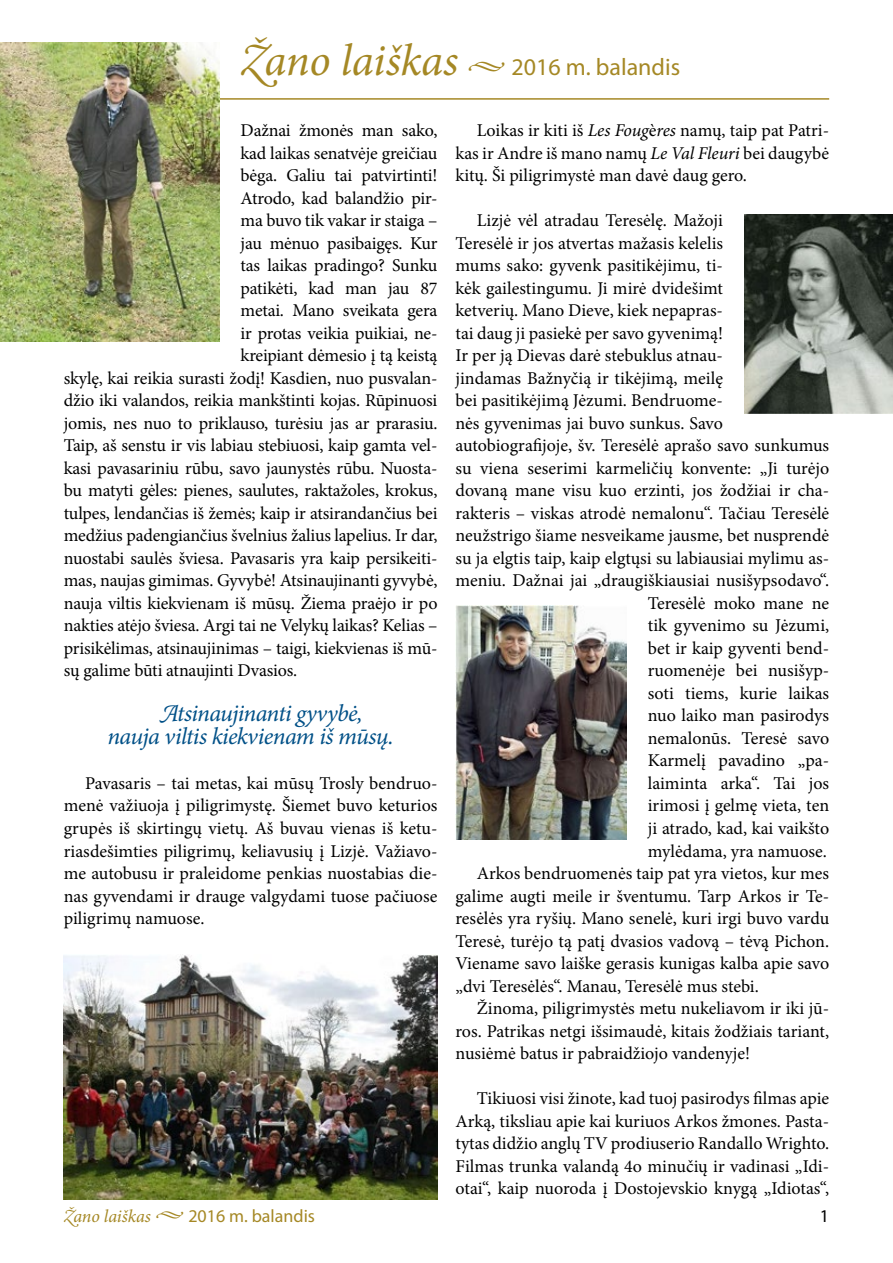
<style>
.page{position:relative;width:893px;height:1263px;background:#fff}
.page>*{position:absolute;margin:0;border:0;box-sizing:border-box;transform-origin:0 0}
.t1{font:italic 24px/22.5px "Minion Pro";letter-spacing:-.03em;color:#005087}
.t2{font:24px "Myriad Pro";color:#a58825}
.t3{font:18px/22.5px "Minion Pro";letter-spacing:-.005em;color:#000;text-align:justify}
.t4{font:18px "Myriad Pro";color:#a58825}
.t5{font:18px "Myriad Pro";color:#000}
.s1{font-family:"Adobe Garamond Pro";font-style:italic;font-size:45px}
.s2{font-family:"Minion Pro";font-style:italic;font-size:45px}
.s3{font-family:"Minion Pro";font-style:italic}
.s4{font-style:italic}
.s5{font-family:"Adobe Garamond Pro";font-style:italic}
</style>
<div class="page">
<hr style="left:64px;top:98px;width:765px;height:2px;background:#a58825">
<img style="left:0;top:43px;width:219px;height:298px">
<img style="left:744px;top:215px;width:149px;height:198px">
<img style="left:455px;top:606px;width:171px;height:234px">
<img style="left:64px;top:955px;width:373px;height:244px">
<h1 class="t2" style="left:240px;top:52px;width:441px"><span class="s1">Ž</span><span class="s2">ano laiškas</span> <span class="s3">•</span> 2016 m. balandis</h1>
<p class="t3" style="left:240px;top:119px;width:198px">Dažnai žmonės man sako,</p>
<p class="t3" style="left:240px;top:142px;width:198px">kad laikas senatvėje greičiau</p>
<p class="t3" style="left:240px;top:164px;width:198px">bėga. Galiu tai patvirtinti!</p>
<p class="t3" style="left:240px;top:187px;width:198px">Atrodo, kad balandžio pir-</p>
<p class="t3" style="left:240px;top:209px;width:198px">ma buvo tik vakar ir staiga –</p>
<p class="t3" style="left:240px;top:232px;width:198px">jau mėnuo pasibaigęs. Kur</p>
<p class="t3" style="left:240px;top:254px;width:198px">tas laikas pradingo? Sunku</p>
<p class="t3" style="left:240px;top:277px;width:198px">patikėti, kad man jau 87</p>
<p class="t3" style="left:240px;top:299px;width:198px">metai. Mano sveikata gera</p>
<p class="t3" style="left:240px;top:322px;width:198px">ir protas veikia puikiai, ne-</p>
<p class="t3" style="left:240px;top:344px;width:198px">kreipiant dėmesio į tą keistą</p>
<p class="t3" style="left:64px;top:367px;width:375px">skylę, kai reikia surasti žodį! Kasdien, nuo pusvalan-</p>
<p class="t3" style="left:64px;top:389px;width:375px">džio iki valandos, reikia mankštinti kojas. Rūpinuosi</p>
<p class="t3" style="left:64px;top:412px;width:375px">jomis, nes nuo to priklauso, turėsiu jas ar prarasiu.</p>
<p class="t3" style="left:64px;top:434px;width:375px">Taip, aš senstu ir vis labiau stebiuosi, kaip gamta vel-</p>
<p class="t3" style="left:64px;top:457px;width:375px">kasi pavasariniu rūbu, savo jaunystės rūbu. Nuosta-</p>
<p class="t3" style="left:64px;top:479px;width:375px">bu matyti gėles: pienes, saulutes, raktažoles, krokus,</p>
<p class="t3" style="left:64px;top:502px;width:375px">tulpes, lendančias iš žemės; kaip ir atsirandančius bei</p>
<p class="t3" style="left:64px;top:524px;width:375px">medžius padengiančius švelnius žalius lapelius. Ir dar,</p>
<p class="t3" style="left:64px;top:547px;width:375px">nuostabi saulės šviesa. Pavasaris yra kaip persikeiti-</p>
<p class="t3" style="left:64px;top:569px;width:375px">mas, naujas gimimas. Gyvybė! Atsinaujinanti gyvybė,</p>
<p class="t3" style="left:64px;top:592px;width:375px">nauja viltis kiekvienam iš mūsų. Žiema praėjo ir po</p>
<p class="t3" style="left:64px;top:614px;width:375px">nakties atėjo šviesa. Argi tai ne Velykų laikas? Kelias –</p>
<p class="t3" style="left:64px;top:637px;width:375px">prisikėlimas, atsinaujinimas – taigi, kiekvienas iš mū-</p>
<p class="t3" style="left:64px;top:659px;width:235px">sų galime būti atnaujinti Dvasios.</p>
<h1 class="t1" style="left:107px;top:702px;width:288px;text-indent:52px">Atsinaujinanti gyvybė, nauja viltis kiekvienam iš mūsų.</h1>
<p class="t3" style="left:64px;top:772px;width:375px;text-indent:21px">Pavasaris – tai metas, kai mūsų Trosly bendruo&shy;menė važiuoja į piligrimystę. Šiemet buvo keturios grupės iš skirtingų vietų. Aš buvau vienas iš ketu&shy;riasdešimties piligrimų, keliavusių į Lizjė. Važiavo&shy;me autobusu ir praleidome penkias nuostabias die&shy;nas gyvendami ir drauge valgydami tuose pačiuose piligrimų namuose.</p>
<p class="t3" style="left:455px;top:119px;width:375px;text-indent:21px">Loikas ir kiti iš <span class="s4">Les Foug</span>è<span class="s4">res</span> namų, taip pat Patri&shy;kas ir Andre iš mano namų <span class="s4">Le Val Fleuri</span> bei daugybė kitų. Ši piligrimystė man davė daug gero.</p>
<p class="t3" style="left:477px;top:209px;width:248px">Lizjė vėl atradau Teresėlę. Mažoji</p>
<p class="t3" style="left:455px;top:232px;width:269px">Teresėlė ir jos atvertas mažasis kelelis</p>
<p class="t3" style="left:455px;top:254px;width:269px">mums sako: gyvenk pasitikėjimu, ti-</p>
<p class="t3" style="left:455px;top:277px;width:269px">kėk gailestingumu. Ji mirė dvidešimt</p>
<p class="t3" style="left:455px;top:299px;width:269px">ketverių. Mano Dieve, kiek nepapras-</p>
<p class="t3" style="left:455px;top:322px;width:269px">tai daug ji pasiekė per savo gyvenimą!</p>
<p class="t3" style="left:455px;top:344px;width:269px">Ir per ją Dievas darė stebuklus atnau-</p>
<p class="t3" style="left:455px;top:367px;width:269px">jindamas Bažnyčią ir tikėjimą, meilę</p>
<p class="t3" style="left:455px;top:389px;width:269px">bei pasitikėjimą Jėzumi. Bendruome-</p>
<p class="t3" style="left:455px;top:412px;width:269px">nės gyvenimas jai buvo sunkus. Savo</p>
<p class="t3" style="left:455px;top:434px;width:375px">autobiografijoje, šv. Teresėlė aprašo savo sunkumus</p>
<p class="t3" style="left:455px;top:457px;width:375px">su viena seserimi karmeličių konvente: „Ji turėjo</p>
<p class="t3" style="left:455px;top:479px;width:375px">dovaną mane visu kuo erzinti, jos žodžiai ir cha-</p>
<p class="t3" style="left:455px;top:502px;width:375px">rakteris – viskas atrodė nemalonu“. Tačiau Teresėlė</p>
<p class="t3" style="left:455px;top:524px;width:375px">neužstrigo šiame nesveikame jausme, bet nusprendė</p>
<p class="t3" style="left:455px;top:547px;width:375px">su ja elgtis taip, kaip elgtųsi su labiausiai mylimu as-</p>
<p class="t3" style="left:455px;top:569px;width:375px">meniu. Dažnai jai „draugiškiausiai nusišypsodavo“.</p>
<p class="t3" style="left:648px;top:592px;width:183px">Teresėlė moko mane ne</p>
<p class="t3" style="left:648px;top:614px;width:183px">tik gyvenimo su Jėzumi,</p>
<p class="t3" style="left:648px;top:637px;width:183px">bet ir kaip gyventi bend-</p>
<p class="t3" style="left:648px;top:659px;width:183px">ruomenėje bei nusišyp-</p>
<p class="t3" style="left:648px;top:682px;width:183px">soti tiems, kurie laikas</p>
<p class="t3" style="left:648px;top:704px;width:183px">nuo laiko man pasirodys</p>
<p class="t3" style="left:648px;top:727px;width:183px">nemalonūs. Teresė savo</p>
<p class="t3" style="left:648px;top:749px;width:183px">Karmelį pavadino „pa-</p>
<p class="t3" style="left:648px;top:772px;width:183px">laiminta arka“. Tai jos</p>
<p class="t3" style="left:648px;top:794px;width:183px">irimosi į gelmę vieta, ten</p>
<p class="t3" style="left:648px;top:817px;width:183px">ji atrado, kad, kai vaikšto</p>
<p class="t3" style="left:648px;top:839px;width:181px">mylėdama, yra namuose.</p>
<p class="t3" style="left:477px;top:862px;width:354px">Arkos bendruomenės taip pat yra vietos, kur mes</p>
<p class="t3" style="left:455px;top:884px;width:375px">galime augti meile ir šventumu. Tarp Arkos ir Te-</p>
<p class="t3" style="left:455px;top:907px;width:375px">resėlės yra ryšių. Mano senelė, kuri irgi buvo vardu</p>
<p class="t3" style="left:455px;top:929px;width:375px">Teresė, turėjo tą patį dvasios vadovą – tėvą Pichon.</p>
<p class="t3" style="left:455px;top:952px;width:375px">Viename savo laiške gerasis kunigas kalba apie savo</p>
<p class="t3" style="left:455px;top:974px;width:305px">„dvi Teresėlės“. Manau, Teresėlė mus stebi.</p>
<p class="t3" style="left:477px;top:997px;width:354px">Žinoma, piligrimystės metu nukeliavom ir iki jū-</p>
<p class="t3" style="left:455px;top:1019px;width:375px">ros. Patrikas netgi išsimaudė, kitais žodžiais tariant,</p>
<p class="t3" style="left:455px;top:1042px;width:296px">nusiėmė batus ir pabraidžiojo vandenyje!</p>
<p class="t3" style="left:455px;top:1087px;width:375px;text-indent:21px">Tikiuosi visi žinote, kad tuoj pasirodys filmas apie Arką, tiksliau apie kai kuriuos Arkos žmones. Pasta&shy;tytas didžio anglų TV prodiuserio Randallo Wrighto.<br>Filmas trunka valandą 4o minučių ir vadinasi „Idi&shy;otai“, kaip nuoroda į Dostojevskio knygą „Idiotas“,</p>
<p class="t4" style="left:64px;top:1205px;width:253px"><span class="s5">Ž</span><span class="s3">ano laiškas </span><sup>•</sup> 2016 m. balandis</p>
<p class="t5" style="left:820px;top:1205px;width:11px">1</p>
</div>
